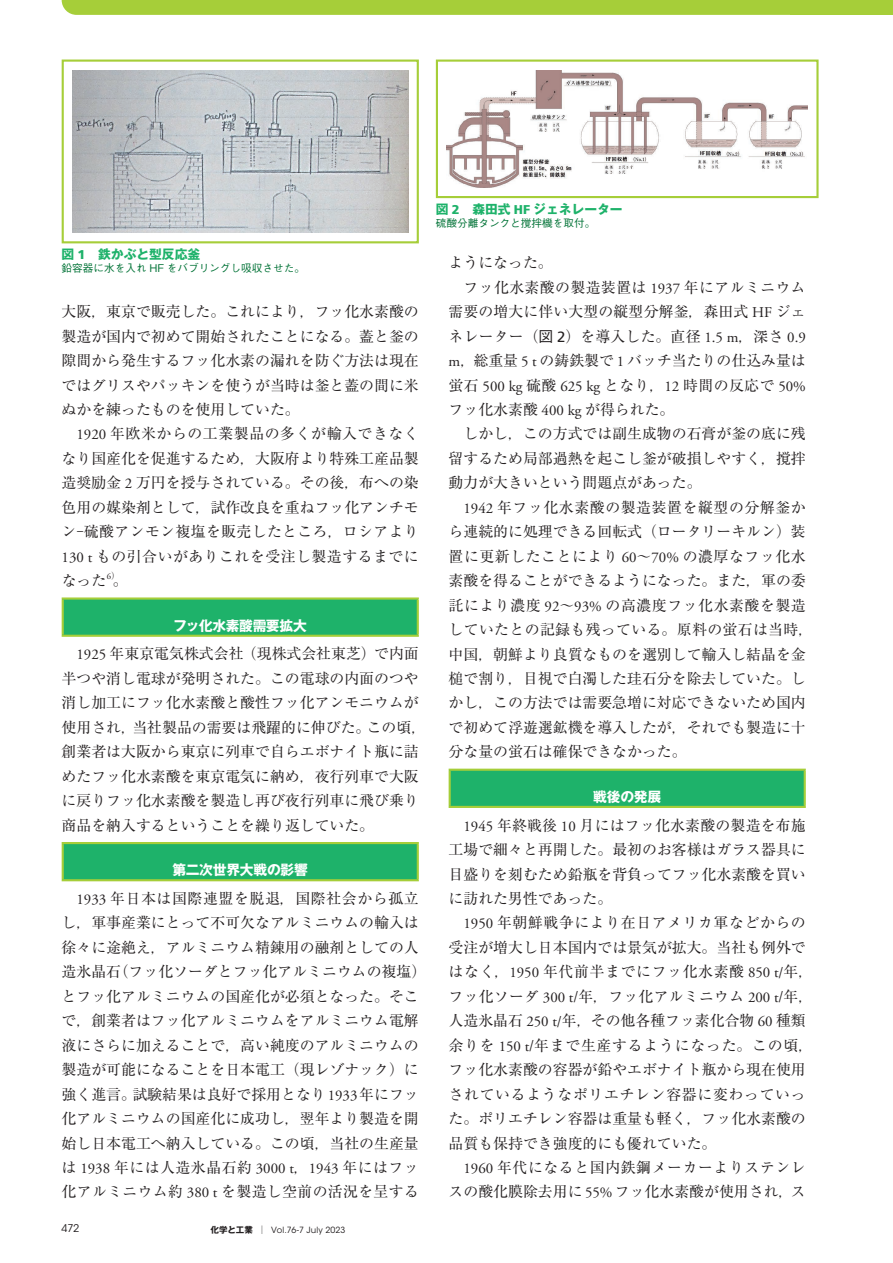
<style>
.page{position:relative;width:893px;height:1263px;background:#fff}
.page>*{position:absolute;margin:0;border:0;box-sizing:border-box;transform-origin:0 0}
.t1{font:14.85px/24.5px "Ryumin Pr 6";color:#231f20}
.t2{font:14.85px/24.5px "Ryumin Pr 6";letter-spacing:.04em;color:#231f20;text-align:right}
.t3{font:14.85px "Adobe Garamond Pro";color:#231f20}
.t4{font:700 13.8px "Gothic MB101 Pr 6";letter-spacing:-.025em;color:#fff}
.t5{font:700 12.75px "Gothic MB101 Pr 6";color:#1eb26a}
.t6{font:500 10.65px "Gothic BBB Pr 6";color:#007236}
.t7{font:10.65px "ITC Avant Garde Std";color:#231f20}
.t8{font:8.7px "Adobe Garamond Pro";color:#231f20}
.t9{font:8.55px "ITC Avant Garde Std";letter-spacing:.025em;color:#231f20}
.s1{font-family:"Frutiger LT Std";font-weight:900}
.s2{font-family:"Adobe Garamond Pro"}
.s3{font-family:"Ryumin Pr 6"}
.s4{font-family:"Gothic MB101 Pr 6";font-weight:700}
.s5{font-family:"Gothic BBB Pr 6";font-weight:500}
.s6{font-family:"Frutiger LT Std"}
.s7{font-family:"Adobe Garamond Pro";font-size:16.05px}
</style>
<div class="page">
<svg style="left:62px;top:0;width:729px;height:15px;background:#a7ce3b"></svg>
<div style="left:791px;top:0;width:102px;height:15px;background:#a6ce39"></div>
<div style="left:63px;top:598px;width:355px;height:38px;background:#1eb26a"></div>
<hr style="left:62px;top:597px;width:357px;height:3px;background:#a6ce39">
<hr style="left:62px;top:600px;width:2px;height:35px;background:#a6ce39">
<hr style="left:417px;top:600px;width:2px;height:35px;background:#a6ce39">
<hr style="left:62px;top:635px;width:357px;height:2px;background:#a6ce39">
<div style="left:63px;top:843px;width:355px;height:37px;background:#1eb26a"></div>
<hr style="left:62px;top:842px;width:357px;height:2px;background:#a6ce39">
<hr style="left:62px;top:844px;width:2px;height:35px;background:#a6ce39">
<hr style="left:417px;top:844px;width:2px;height:35px;background:#a6ce39">
<hr style="left:62px;top:879px;width:357px;height:2px;background:#a6ce39">
<div style="left:450px;top:770px;width:355px;height:37px;background:#1eb26a"></div>
<hr style="left:449px;top:769px;width:357px;height:2px;background:#a6ce39">
<hr style="left:449px;top:771px;width:2px;height:35px;background:#a6ce39">
<hr style="left:804px;top:771px;width:2px;height:35px;background:#a6ce39">
<hr style="left:449px;top:806px;width:357px;height:2px;background:#a6ce39">
<img style="left:72px;top:70px;width:336px;height:163px">
<div style="left:62px;top:60px;width:357px;height:183px;border:2px solid #a6ce39"></div>
<img style="left:446px;top:70px;width:362px;height:117px">
<div style="left:436px;top:60px;width:383px;height:138px;border:2px solid #a6ce39"></div>
<p class="t5" style="left:62px;top:243px;width:140px">図 <span class="s1">1</span>　鉄かぶと型反応釜</p>
<p class="t6" style="left:62px;top:259px;width:245px">鉛容器に水を入れ HF をバブリングし吸収させた。</p>
<p class="t1" style="left:62px;top:299px;width:359px;text-align:justify">大阪，東京で販売した。これにより，フッ化水素酸の製造が国内で初めて開始されたことになる。蓋と釜の隙間から発生するフッ化水素の漏れを防ぐ方法は現在ではグリスやパッキンを使うが当時は釜と蓋の間に米ぬかを練ったものを使用していた。</p>
<p class="t1" style="left:62px;top:421px;width:359px;text-align:justify;text-indent:15px"><span class="s2">1920</span> 年欧米からの工業製品の多くが輸入できなくなり国産化を促進するため，大阪府より特殊工産品製造奨励金 <span class="s2">2</span> 万円を授与されている。その後，布への染色用の媒染剤として，試作改良を重ねフッ化アンチモン-硫酸アンモン複塩を販売したところ，ロシアより<span class="s2">130 t</span> もの引合いがありこれを受注し製造するまでになった。</p>
<p class="t8" style="left:107px;top:571px;width:14px">6<span class="s3">）</span></p>
<p class="t4" style="left:173px;top:614px;width:135px">フッ化水素酸需要拡大</p>
<p class="t1" style="left:62px;top:641px;width:366px;text-indent:15px"><span class="s2">1925</span> 年東京電気株式会社（現株式会社東芝）で内面半つや消し電球が発明された。この電球の内面のつや消し加工にフッ化水素酸と酸性フッ化アンモニウムが使用され，当社製品の需要は飛躍的に伸びた。この頃，創業者は大阪から東京に列車で自らエボナイト瓶に詰めたフッ化水素酸を東京電気に納め，夜行列車で大阪に戻りフッ化水素酸を製造し再び夜行列車に飛び乗り商品を納入するということを繰り返していた。</p>
<p class="t4" style="left:173px;top:859px;width:137px">第二次世界大戦の影響</p>
<p class="t1" style="left:62px;top:885px;width:366px;text-align:center"><span class="s2">1933</span> 年日本は国際連盟を脱退，国際社会から孤立<br>し，軍事産業にとって不可欠なアルミニウムの輸入は徐々に途絶え，アルミニウム精錬用の融剤としての人造氷晶石（フッ化ソーダとフッ化アルミニウムの複塩）とフッ化アルミニウムの国産化が必須となった。そこで，創業者はフッ化アルミニウムをアルミニウム電解液にさらに加えることで，高い純度のアルミニウムの製造が可能になることを日本電工（現レゾナック）に強く進言。試験結果は良好で採用となり<span class="s2">1933</span>年にフッ化アルミニウムの国産化に成功し，翌年より製造を開始し日本電工へ納入している。この頃，当社の生産量は <span class="s2">1938</span> 年には人造氷晶石約 <span class="s2">3000 t</span>，<span class="s2">1943</span> 年にはフッ化アルミニウム約 <span class="s2">380 t</span> を製造し空前の活況を呈する</p>
<p class="t7" style="left:62px;top:1222px;width:19px">472</p>
<p class="t9" style="left:210px;top:1224px;width:136px"><span class="s4">化学と工業</span> <span class="s3">│</span> Vol.76-7 July 2023</p>
<p class="t5" style="left:436px;top:198px;width:188px">図 <span class="s1">2</span>　森田式 <span class="s1">HF</span> ジェネレーター</p>
<p class="t6" style="left:436px;top:214px;width:161px">硫酸分離タンクと撹拌機を取付。</p>
<p class="t1" style="left:449px;top:250px;width:359px">ようになった。<br>　フッ化水素酸の製造装置は <span class="s2">1937</span> 年にアルミニウム需要の増大に伴い大型の縦型分解釜，森田式 <span class="s2">HF</span> ジェネレーター（<span class="s5">図</span> <span class="s6">2</span>）を導入した。直径 <span class="s2">1.5 m</span>，深さ <span class="s2">0.9 m</span>，総重量 <span class="s2">5 t</span> の鋳鉄製で <span class="s2">1</span> バッチ当たりの仕込み量は</p>
<p class="t3" style="left:449px;top:377px;width:359px"><span class="s3">蛍石</span> 500 kg <span class="s3">硫酸</span> 625 kg <span class="s3">となり，</span>12 <span class="s3">時間の反応で</span> 50%</p>
<p class="t1" style="left:449px;top:396px;width:359px">フッ化水素酸 <span class="s2">400 kg</span> が得られた。<br>　しかし，この方式では副生成物の石膏が釜の底に残留するため局部過熱を起こし釜が破損しやすく，撹拌動力が大きいという問題点があった。</p>
<p class="t1" style="left:449px;top:494px;width:366px;text-indent:15px"><span class="s2">1942</span> 年フッ化水素酸の製造装置を縦型の分解釜から連続的に処理できる回転式（ロータリーキルン）装置に更新したことにより <span class="s2">60</span>～<span class="s2">70%</span> の濃厚なフッ化水素酸を得ることができるようになった。また，軍の委託により濃度 <span class="s2">92</span>～<span class="s2">93%</span> の高濃度フッ化水素酸を製造していたとの記録も残っている。原料の蛍石は当時，中国，朝鮮より良質なものを選別して輸入し結晶を金槌で割り，目視で白濁した珪石分を除去していた。しかし，この方法では需要急増に対応できないため国内で初めて浮遊選鉱機を導入したが，それでも製造に十分な量の蛍石は確保できなかった。</p>
<p class="t4" style="left:593px;top:785px;width:70px">戦後の発展</p>
<p class="t1" style="left:449px;top:812px;width:359px;text-align:justify;text-indent:15px"><span class="s2">1945</span> 年終戦後 <span class="s2">10</span> 月にはフッ化水素酸の製造を布施工場で細々と再開した。最初のお客様はガラス器具に目盛りを刻むため鉛瓶を背負ってフッ化水素酸を買いに訪れた男性であった。</p>
<p class="t1" style="left:449px;top:910px;width:366px;text-indent:15px"><span class="s2">1950</span> 年朝鮮戦争により在日アメリカ軍などからの受注が増大し日本国内では景気が拡大。当社も例外ではなく，<span class="s2">1950</span> 年代前半までにフッ化水素酸 <span class="s2">850 t</span><span class="s7">/</span>年，フッ化ソーダ <span class="s2">300 t</span><span class="s7">/</span>年，フッ化アルミニウム <span class="s2">200 t</span><span class="s7">/</span>年，人造氷晶石 <span class="s2">250 t</span><span class="s7">/</span>年，その他各種フッ素化合物 <span class="s2">60</span> 種類余りを <span class="s2">150 t</span><span class="s7">/</span>年まで生産するようになった。この頃，フッ化水素酸の容器が鉛やエボナイト瓶から現在使用されているようなポリエチレン容器に変わっていった。ポリエチレン容器は重量も軽く，フッ化水素酸の品質も保持でき強度的にも優れていた。</p>
<p class="t2" style="left:449px;top:1154px;width:359px"><span class="s2">1960</span> 年代になると国内鉄鋼メーカーよりステンレスの酸化膜除去用に <span class="s2">55%</span> フッ化水素酸が使用され，ス</p>
</div>
